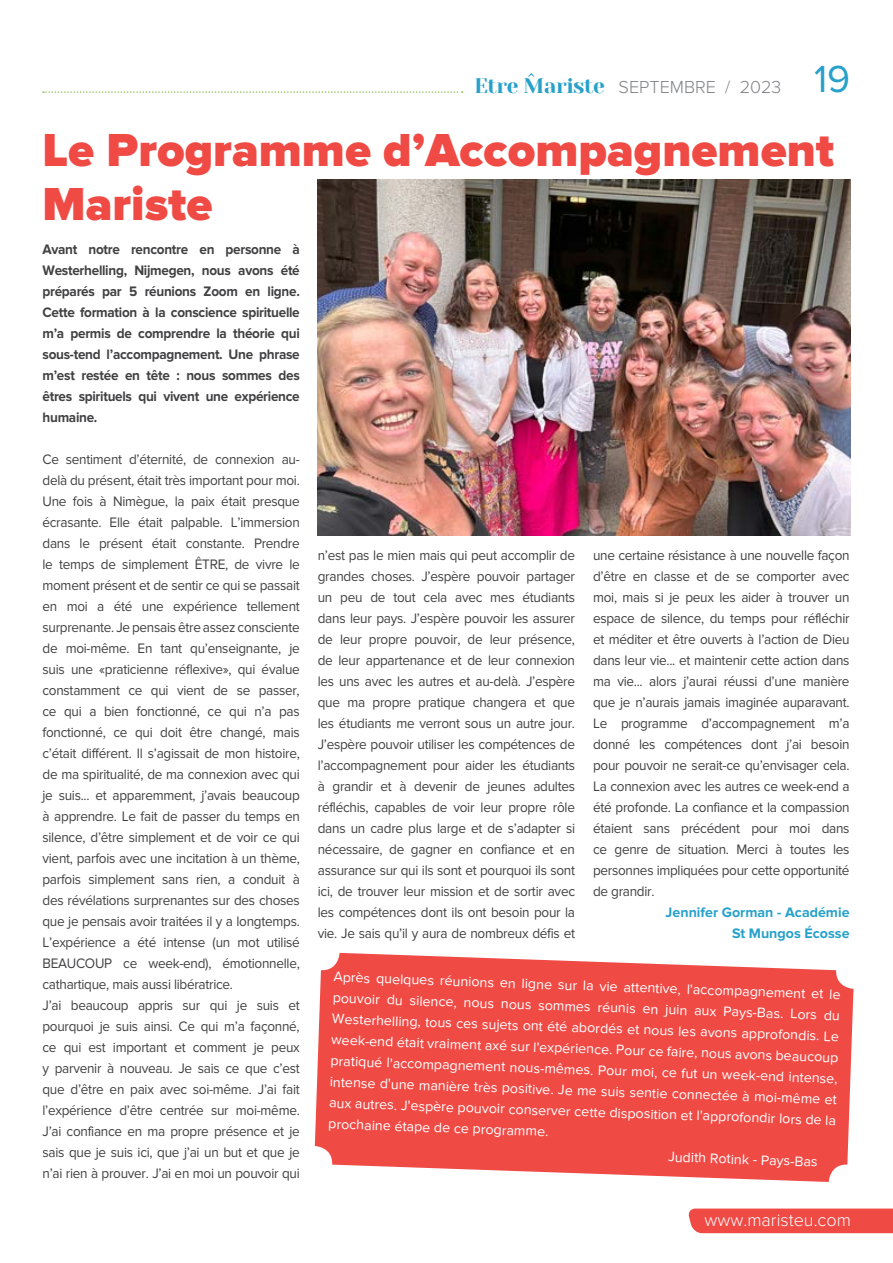
<style>
.page{position:relative;width:893px;height:1263px;background:#fff}
.page>*{position:absolute;margin:0;border:0;box-sizing:border-box;transform-origin:0 0}
.t1{font:900 48px/54.6px "Proxima Nova";color:#f04a45}
.t2{font:39px "Proxima Nova";color:#27a1ca}
.t3{font:300 18px "Proxima Nova";color:#808285}
.t4{font:300 18px "Proxima Nova";color:#fff}
.t5{font:14.25px/21px "Proxima Nova";letter-spacing:-.02em;color:#414042;text-align:justify;scale:.95 1}
.t6{font:14.25px "Proxima Nova";color:#fff}
.t7{font:700 14.25px/21px "Proxima Nova";letter-spacing:-.02em;color:#414042;text-align:justify;scale:.95 1}
.t8{font:700 14.25px/21px "Proxima Nova";color:#27a1ca;text-align:right}
.s1{font-family:"Yeseva One";font-weight:400;font-size:21px;color:#27a1ca}
</style>
<div class="page">
<div style="left:688px;top:1208px;width:205px;height:25px;background:#f04a45"></div>
<svg style="left:43px;top:91px;width:420px;height:2px"></svg>
<svg style="left:528px;top:73px;width:6px;height:4px"></svg>
<svg style="left:315px;top:953px;width:538px;height:229px;background:#f15a56"></svg>
<img style="left:318px;top:180px;width:532px;height:356px">
<p class="t3" style="left:474px;top:77px;width:308px"><span class="s1">Etre Mariste</span> SEPTEMBRE / 2023</p>
<h2 class="t2" style="left:814px;top:57px;width:38px">19</h2>
<h1 class="t1" style="left:43px;top:124px;width:793px">Le Programme d’Accompagnement<br>Mariste</h1>
<p class="t7" style="left:43px;top:239px;width:272px">Avant notre rencontre en personne à Westerhelling, Nijmegen, nous avons été préparés par 5 réunions Zoom en ligne.<br>Cette formation à la conscience spirituelle m’a permis de comprendre la théorie qui sous-tend l’accompagnement. Une phrase m’est restée en tête : nous sommes des êtres spirituels qui vivent une expérience humaine.</p>
<p class="t5" style="left:43px;top:449px;width:272px;text-align:left">Ce sentiment d’éternité, de connexion au&shy;delà du présent, était très important pour moi.<br>Une fois à Nimègue, la paix était presque écrasante. Elle était palpable. L’immersion dans le présent était constante. Prendre le temps de simplement ÊTRE, de vivre le moment présent et de sentir ce qui se passait en moi a été une expérience tellement surprenante. Je pensais être assez consciente de moi-même. En tant qu’enseignante, je suis une «praticienne réflexive», qui évalue constamment ce qui vient de se passer, ce qui a bien fonctionné, ce qui n’a pas fonctionné, ce qui doit être changé, mais c’était différent. Il s’agissait de mon histoire, de ma spiritualité, de ma connexion avec qui je suis... et apparemment, j’avais beaucoup à apprendre. Le fait de passer du temps en silence, d’être simplement et de voir ce qui vient, parfois avec une incitation à un thème, parfois simplement sans rien, a conduit à des révélations surprenantes sur des choses que je pensais avoir traitées il y a longtemps.<br>L’expérience a été intense (un mot utilisé BEAUCOUP ce week-end), émotionnelle, cathartique, mais aussi libératrice.<br>J’ai beaucoup appris sur qui je suis et pourquoi je suis ainsi. Ce qui m’a façonné, ce qui est important et comment je peux y parvenir à nouveau. Je sais ce que c’est que d’être en paix avec soi-même. J’ai fait l’expérience d’être centrée sur moi-même.<br>J’ai confiance en ma propre présence et je sais que je suis ici, que j’ai un but et que je n’ai rien à prouver. J’ai en moi un pouvoir qui</p>
<p class="t5" style="left:318px;top:545px;width:272px">n’est pas le mien mais qui peut accomplir de grandes choses. J’espère pouvoir partager un peu de tout cela avec mes étudiants dans leur pays. J’espère pouvoir les assurer de leur propre pouvoir, de leur présence, de leur appartenance et de leur connexion les uns avec les autres et au-delà. J’espère que ma propre pratique changera et que les étudiants me verront sous un autre jour.<br>J’espère pouvoir utiliser les compétences de l’accompagnement pour aider les étudiants à grandir et à devenir de jeunes adultes réfléchis, capables de voir leur propre rôle dans un cadre plus large et de s’adapter si nécessaire, de gagner en confiance et en assurance sur qui ils sont et pourquoi ils sont ici, de trouver leur mission et de sortir avec les compétences dont ils ont besoin pour la vie. Je sais qu’il y aura de nombreux défis et</p>
<p class="t5" style="left:593px;top:545px;width:272px">une certaine résistance à une nouvelle façon d’être en classe et de se comporter avec moi, mais si je peux les aider à trouver un espace de silence, du temps pour réfléchir et méditer et être ouverts à l’action de Dieu dans leur vie... et maintenir cette action dans ma vie... alors j’aurai réussi d’une manière que je n’aurais jamais imaginée auparavant.<br>Le programme d’accompagnement m’a donné les compétences dont j’ai besoin pour pouvoir ne serait-ce qu’envisager cela.<br>La connexion avec les autres ce week-end a été profonde. La confiance et la compassion étaient sans précédent pour moi dans ce genre de situation. Merci à toutes les personnes impliquées pour cette opportunité de grandir.</p>
<p class="t8" style="left:666px;top:902px;width:185px">Jennifer Gorman - Académie<br>St Mungos Écosse</p>
<p class="t6" style="left:334px;top:968px;width:509px;rotate:2deg">Après quelques réunions en ligne sur la vie attentive, l'accompagnement et le</p>
<p class="t6" style="left:333px;top:989px;width:509px;rotate:2deg">pouvoir du silence, nous nous sommes réunis en juin aux Pays-Bas. Lors du</p>
<p class="t6" style="left:332px;top:1010px;width:509px;rotate:2deg">Westerhelling, tous ces sujets ont été abordés et nous les avons approfondis. Le</p>
<p class="t6" style="left:332px;top:1031px;width:509px;rotate:2deg">week-end était vraiment axé sur l'expérience. Pour ce faire, nous avons beaucoup</p>
<p class="t6" style="left:331px;top:1052px;width:509px;rotate:2deg">pratiqué l'accompagnement nous-mêmes. Pour moi, ce fut un week-end intense,</p>
<p class="t6" style="left:330px;top:1073px;width:509px;rotate:2deg">intense d'une manière très positive. Je me suis sentie connectée à moi-même et</p>
<p class="t6" style="left:329px;top:1094px;width:509px;rotate:2deg">aux autres. J'espère pouvoir conserver cette disposition et l'approfondir lors de la</p>
<p class="t6" style="left:329px;top:1115px;width:222px;rotate:2deg">prochaine étape de ce programme.</p>
<p class="t6" style="left:668px;top:1148px;width:151px;rotate:2deg">Judith Rotink - Pays-Bas</p>
<p class="t4" style="left:705px;top:1209px;width:148px">www.maristeu.com</p>
</div>
